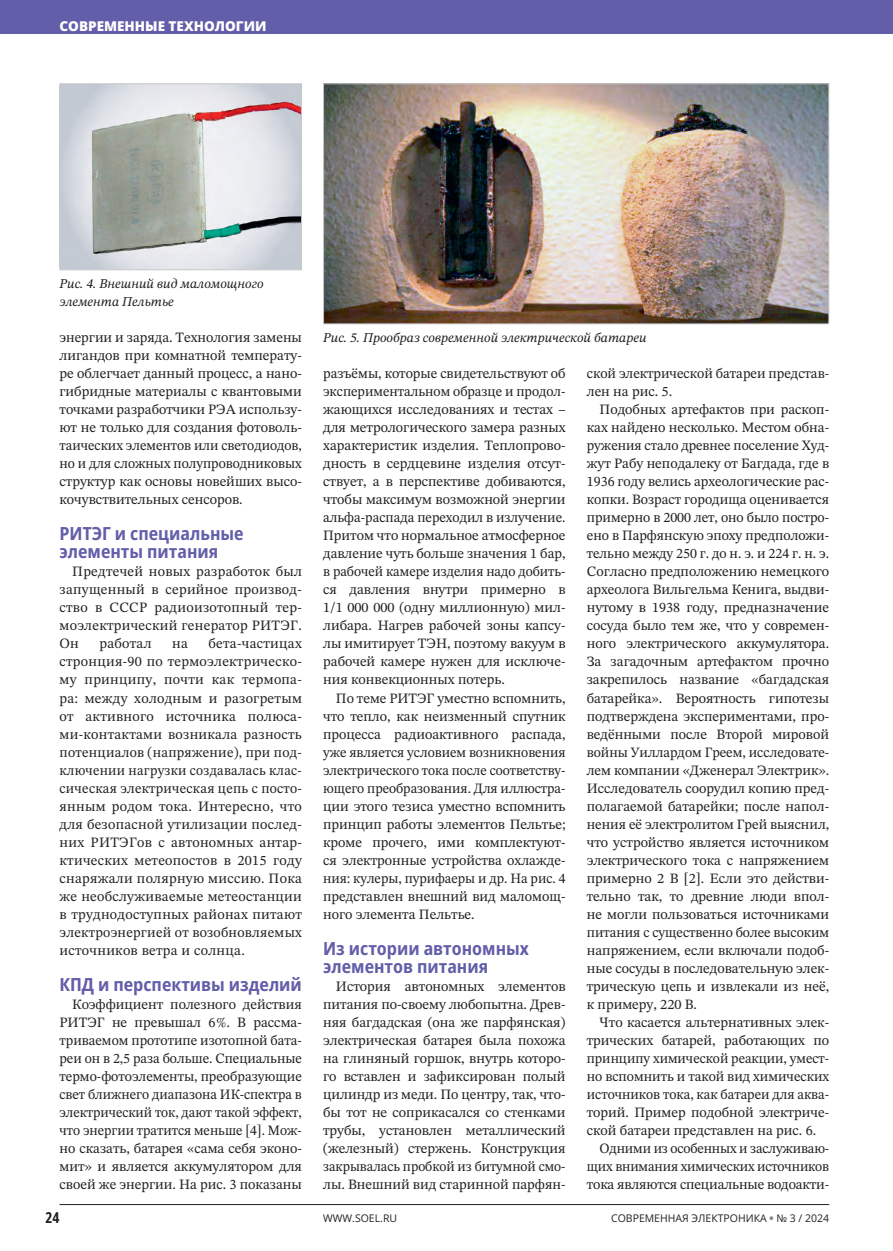
<style>
.page{position:relative;width:893px;height:1251px;background:#fff}
.page>*{position:absolute;margin:0;border:0;box-sizing:border-box;transform-origin:0 0}
.t1{font:700 semi-condensed 18px/18px "Open Sans";color:#625ea9}
.t2{font:700 15px "Open Sans Condensed";color:#231f20}
.t3{font:14.25px/18px "STIX Two Text";color:#231f20;text-align:justify}
.t4{font:14.25px "STIX Two Text";color:#231f20;scale:.96 1}
.t5{font:14.25px "STIX Two Text";letter-spacing:.02em;color:#231f20}
.t6{font:italic 13.5px/18px "STIX Two Text";color:#231f20}
.t7{font:800 13.5px "Open Sans";color:#fff}
.t8{font:10.5px "Open Sans";color:#231f20}
.s1{font-weight:800;color:#808285}
</style>
<div class="page">
<div style="left:0;top:0;width:893px;height:34px;background:#625ea9"></div>
<hr style="left:60px;top:1203px;width:769px;height:1px;background:#231f20">
<img style="left:62px;top:86px;width:238px;height:181px">
<div style="left:60px;top:83px;width:242px;height:187px;border:1px solid #c7c8ca"></div>
<img style="left:325px;top:85px;width:502px;height:237px">
<div style="left:323px;top:83px;width:506px;height:241px;border:1px solid #c7c8ca"></div>
<p class="t7" style="left:60px;top:17px;width:208px">СОВРЕМЕННЫЕ ТЕХНОЛОГИИ</p>
<p class="t6" style="left:60px;top:275px;width:206px">Рис. 4. Внешний вид маломощного элемента Пельтье</p>
<p class="t3" style="left:60px;top:329px;width:244px">энергии и заряда. Технология замены лигандов при комнатной температу&shy;ре облегчает данный процесс, а нано&shy;гибридные материалы с квантовыми точками разработчики РЭА использу&shy;ют не только для создания фотоволь&shy;таических элементов или светодиодов, но и для сложных полупроводниковых структур как основы новейших высо&shy;кочувствительных сенсоров.</p>
<p class="t1" style="left:60px;top:524px;width:186px">РИТЭГ и специальные элементы питания</p>
<p class="t3" style="left:60px;top:563px;width:244px;text-indent:13px">Предтечей новых разработок был запущенный в серийное производ&shy;ство в СССР радиоизотопный тер&shy;моэлектрический генератор РИТЭГ.<br>Он</p>
<p class="t3" style="left:60px;top:635px;width:244px;text-indent:149px">бета-частицах стронция-90 по термоэлектрическо&shy;му принципу, почти как термопа&shy;ра: между холодным и разогретым от активного источника полюса&shy;ми-контактами возникала разность потенциалов (напряжение), при под&shy;ключении нагрузки создавалась клас&shy;сическая электрическая цепь с посто&shy;янным родом тока. Интересно, что для безопасной утилизации послед&shy;них РИТЭГов с автономных антар&shy;ктических метеопостов в 2015 году снаряжали полярную миссию. Пока же необслуживаемые метеостанции в труднодоступных районах питают электроэнергией от возобновляемых источников ветра и солнца.</p>
<p class="t1" style="left:60px;top:974px;width:244px">КПД и перспективы изделий</p>
<p class="t3" style="left:60px;top:995px;width:244px;text-indent:13px">Коэффициент полезного действия РИТЭГ не превышал 6%. В рассма&shy;триваемом прототипе изотопной бата&shy;реи он в 2,5 раза больше. Специальные термо-фотоэлементы, преобразующие свет ближнего диапазона ИК-спектра в электрический ток, дают такой эффект, что энергии тратится меньше [4]. Мож&shy;но сказать, батарея «сама себя эконо&shy;мит» и является аккумулятором для своей же энергии. На рис. 3 показаны</p>
<p class="t5" style="left:100px;top:637px;width:54px">работал</p>
<p class="t3" style="left:172px;top:635px;width:17px">на</p>
<p class="t6" style="left:323px;top:329px;width:325px">Рис. 5. Прообраз современной электрической батареи</p>
<p class="t3" style="left:323px;top:365px;width:244px">разъёмы, которые свидетельствуют об экспериментальном образце и продол&shy;жающихся исследованиях и тестах – для метрологического замера разных характеристик изделия. Теплопрово&shy;дность в сердцевине изделия отсут&shy;ствует, а в перспективе добиваются, чтобы максимум возможной энергии альфа-распада переходил в излучение.<br>Притом что нормальное атмосферное давление чуть больше значения 1 бар, в рабочей камере изделия надо добить&shy;ся давления внутри примерно в 1/1 000 000 (одну миллионную) мил&shy;либара. Нагрев рабочей зоны капсу&shy;лы имитирует ТЭН, поэтому вакуум в рабочей камере нужен для исключе&shy;ния конвекционных потерь.</p>
<p class="t3" style="left:323px;top:689px;width:244px;text-indent:13px">По теме РИТЭГ уместно вспомнить, что тепло, как неизменный спутник процесса радиоактивного распада, уже является условием возникновения электрического тока после соответству&shy;ющего преобразования. Для иллюстра&shy;ции этого тезиса уместно вспомнить принцип работы элементов Пельтье; кроме прочего, ими комплектуют&shy;ся электронные устройства охлажде&shy;ния: кулеры, пурифаеры и др. На рис. 4 представлен внешний вид маломощ&shy;ного элемента Пельтье.</p>
<p class="t1" style="left:323px;top:938px;width:207px">Из истории автономных элементов питания</p>
<p class="t3" style="left:323px;top:977px;width:244px;text-indent:13px">История автономных элементов питания по-своему любопытна. Древ&shy;няя багдадская (она же парфянская) электрическая батарея была похожа на глиняный горшок, внутрь которо&shy;го вставлен и зафиксирован полый цилиндр из меди. По центру, так, что&shy;бы тот не соприкасался со стенками трубы, установлен металлический (железный) стержень. Конструкция закрывалась пробкой из битумной смо&shy;лы. Внешний вид старинной парфян-</p>
<p class="t3" style="left:587px;top:365px;width:244px">ской электрической батареи представ&shy;лен на рис. 5.</p>
<p class="t3" style="left:587px;top:401px;width:244px;text-indent:13px">Подобных артефактов при раскоп&shy;ках найдено несколько. Местом обна&shy;ружения стало древнее поселение Худ&shy;жут Рабу неподалеку от Багдада, где в 1936 году велись археологические рас&shy;копки. Возраст городища оценивается примерно в 2000 лет, оно было постро&shy;ено в Парфянскую эпоху предположи&shy;тельно между 250 г. до н. э. и 224 г. н. э.<br>Согласно предположению немецкого археолога Вильгельма Кенига, выдви&shy;нутому в 1938 году, предназначение сосуда было тем же, что у современ&shy;ного электрического аккумулятора.<br>За загадочным артефактом прочно закрепилось название «багдадская батарейка». Вероятность гипотезы подтверждена экспериментами, про&shy;ведёнными после Второй мировой войны Уиллардом Греем, исследовате&shy;лем компании «Дженерал Электрик».<br>Исследователь соорудил копию пред&shy;полагаемой батарейки; после напол&shy;нения её электролитом Грей выяснил, что устройство является источником электрического тока с напряжением примерно 2 В [2]. Если это действи&shy;тельно так, то древние люди впол&shy;не могли пользоваться источниками питания с существенно более высоким напряжением, если включали подоб&shy;ные сосуды в последовательную элек&shy;трическую цепь и извлекали из неё, к примеру, 220 В.</p>
<p class="t3" style="left:600px;top:1013px;width:231px">Что касается альтернативных элек-</p>
<p class="t3" style="left:587px;top:1031px;width:244px">трических батарей, работающих по</p>
<p class="t4" style="left:587px;top:1051px;width:254px">принципу химической реакции, умест-</p>
<p class="t3" style="left:587px;top:1067px;width:244px">но вспомнить и такой вид химических</p>
<p class="t3" style="left:587px;top:1085px;width:244px">источников тока, как батареи для аква-</p>
<p class="t3" style="left:587px;top:1103px;width:244px">торий. Пример подобной электриче-</p>
<p class="t3" style="left:587px;top:1121px;width:231px">ской батареи представлен на рис. 6.</p>
<p class="t3" style="left:600px;top:1139px;width:231px">Одними из особенных и заслуживаю-</p>
<p class="t3" style="left:587px;top:1157px;width:244px">щих внимания химических источников</p>
<p class="t3" style="left:587px;top:1175px;width:244px">тока являются специальные водоакти-</p>
<p class="t2" style="left:45px;top:1206px;width:16px">24</p>
<p class="t8" style="left:323px;top:1210px;width:75px">WWW.SOEL.RU</p>
<p class="t8" style="left:611px;top:1210px;width:220px">СОВРЕМЕННАЯ ЭЛЕКТРОНИКА <span class="s1">•</span> № 3 / 2024</p>
</div>
